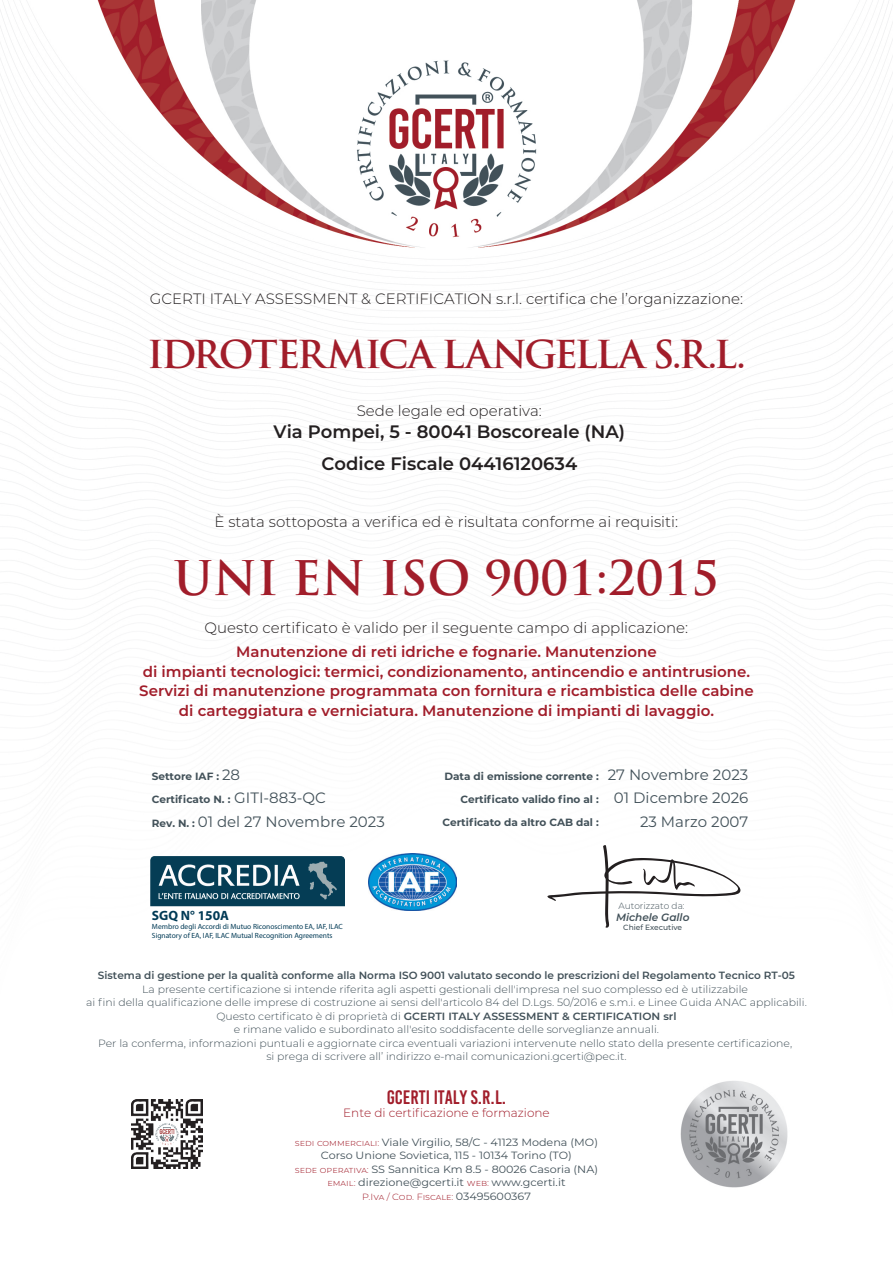
<style>
.page{position:relative;width:893px;height:1263px;background:#fff}
.page>*{position:absolute;margin:0;border:0;box-sizing:border-box;transform-origin:0 0}
.t1{font:700 46.5px "Trajan Pro";color:#a11d2a}
.t2{font:700 37.5px "Trajan Pro";letter-spacing:-.065em;color:#a11d2a}
.t3{font:19.5px "Bebas Kai";color:#a11d2a}
.t4{font:600 18px/31.5px "Montserrat";color:#231f20;text-align:center}
.t5{font:600 15px/19.5px "Montserrat";color:#a11d2a;text-align:center}
.t6{font:300 15px "Montserrat";color:#231f20}
.t7{font:15px/23.5px "Montserrat";color:#425159}
.t8{font:700 13.5px "Myriad Pro";color:#003a55}
.t9{font:300 12px "Montserrat";color:#a11d2a}
.t10{font:italic 600 10.65px "Montserrat";color:#425159}
.t11{font:300 10.5px/13.5px "Montserrat";color:#425159;text-align:center;scale:1.04 1}
.t12{font:10.5px/13.5px "Montserrat";color:#425159;text-align:center;scale:1.06 1}
.t13{font:600 10.5px "Montserrat";color:#425159}
.t14{font:700 10.5px/23px "Montserrat";color:#425159}
.t15{font:300 9px "Montserrat";color:#a11d2a;scale:1.06 1}
.t16{font:300 9px "Montserrat";color:#425159}
.t17{font:7.5px/9px "Myriad Pro";color:#003a55}
.t18{font:500 7.5px "Montserrat";color:#425159}
.s1{font-weight:400;font-size:15px}
.s2{font-weight:600}
.s3{font-weight:300;font-size:9px;color:#a11d2a}
.s4{font-weight:400;font-size:10.5px;color:#425159}
</style>
<div class="page">
<img style="left:0;top:0;width:893px;height:1188px">
<img style="left:131px;top:1099px;width:71px;height:69px">
<img style="left:368px;top:853px;width:89px;height:58px">
<img style="left:149px;top:854px;width:198px;height:53px">
<svg style="left:547px;top:844px;width:194px;height:84px"></svg>
<h3 class="t6" style="left:150px;top:289px;width:595px">GCERTI ITALY ASSESSMENT &amp; CERTIFICATION s.r.l. certifica che l’organizzazione:</h3>
<h2 class="t2" style="left:147px;top:331px;width:600px">IDROTERMICA LANGELLA S.R.L.</h2>
<h3 class="t6" style="left:357px;top:400px;width:187px">Sede legale ed operativa:</h3>
<h3 class="t4" style="left:274px;top:415px;width:353px">Via Pompei, 5 - 80041 Boscoreale (NA)<br>Codice Fiscale 04416120634</h3>
<h3 class="t6" style="left:215px;top:512px;width:465px">È stata sottoposta a verifica ed è risultata conforme ai requisiti:</h3>
<h1 class="t1" style="left:173px;top:549px;width:547px">UNI EN ISO 9001:2015</h1>
<h3 class="t6" style="left:205px;top:617px;width:485px">Questo certificato è valido per il seguente campo di applicazione:</h3>
<p class="t5" style="left:139px;top:642px;width:616px">Manutenzione di reti idriche e fognarie. Manutenzione<br>di impianti tecnologici: termici, condizionamento, antincendio e antintrusione.<br>Servizi di manutenzione programmata con fornitura e ricambistica delle cabine di carteggiatura e verniciatura. Manutenzione di impianti di lavaggio.</p>
<p class="t14" style="left:152px;top:764px;width:90px">Settore IAF : <span class="s1">28<br></span>Certificato N. :</p>
<p class="t14" style="left:152px;top:811px;width:45px">Rev. N. :</p>
<h3 class="t7" style="left:198px;top:785px;width:189px;text-indent:37px">GITI-883-QC<br>01 del 27 Novembre 2023</h3>
<p class="t8" style="left:152px;top:906px;width:79px">SGQ N° 150A</p>
<p class="t17" style="left:152px;top:921px;width:193px">Membro degli Accordi di Mutuo Riconoscimento EA, IAF, ILAC<br>Signatory of EA, IAF, ILAC Mutual Recognition Agreements</p>
<p class="t14" style="left:442px;top:764px;width:158px;text-align:right">Data di emissione corrente :<br>Certificato valido fino al :<br>Certificato da altro CAB dal :</p>
<h3 class="t7" style="left:608px;top:762px;width:142px">27 Novembre 2023</h3>
<h3 class="t7" style="left:640px;top:809px;width:110px">23 Marzo 2007</h3>
<h3 class="t7" style="left:614px;top:785px;width:136px">01 Dicembre 2026</h3>
<p class="t16" style="left:618px;top:899px;width:68px">Autorizzato da:</p>
<p class="t10" style="left:616px;top:910px;width:75px">Michele Gallo</p>
<p class="t18" style="left:623px;top:922px;width:60px">Chief Executive</p>
<p class="t13" style="left:98px;top:968px;width:699px">Sistema di gestione per la qualità conforme alla Norma ISO 9001 valutato secondo le prescrizioni del Regolamento Tecnico RT-05</p>
<p class="t11" style="left:86px;top:982px;width:694px">La presente certificazione si intende riferita agli aspetti gestionali dell'impresa nel suo complesso ed è utilizzabile<br>ai fini della qualificazione delle imprese di costruzione ai sensi dell'articolo 84 del D.Lgs. 50/2016 e s.m.i. e Linee Guida ANAC applicabili.<br>Questo certificato è di proprietà di <span class="s2">GCERTI ITALY ASSESSMENT &amp; CERTIFICATION srl<br></span>e rimane valido e subordinato all'esito soddisfacente delle sorveglianze annuali.<br>Per la conferma, informazioni puntuali e aggiornate circa eventuali variazioni intervenute nello stato della presente certificazione,<br>si prega di scrivere all’ indirizzo e-mail comunicazioni.gcerti@pec.it.</p>
<h3 class="t3" style="left:387px;top:1086px;width:121px">GCERTI ITALY s.r.l.</h3>
<p class="t9" style="left:343px;top:1104px;width:208px">Ente di certificazione e formazione</p>
<p class="t12" style="left:295px;top:1135px;width:287px"><span class="s3">sedi commerciali:</span> Viale Virgilio, 58/C - 41123 Modena (MO)<br>Corso Unione Sovietica, 115 - 10134 Torino (TO)<br><span class="s3">sede operativa:</span> SS Sannitica Km 8.5 - 80026 Casoria (NA) <span class="s3">email:</span> direzione@gcerti.it <span class="s3">web:</span> www.gcerti.it</p>
<p class="t15" style="left:362px;top:1190px;width:161px">P.Iva / Cod. Fiscale: <span class="s4">03495600367</span></p>
</div>
